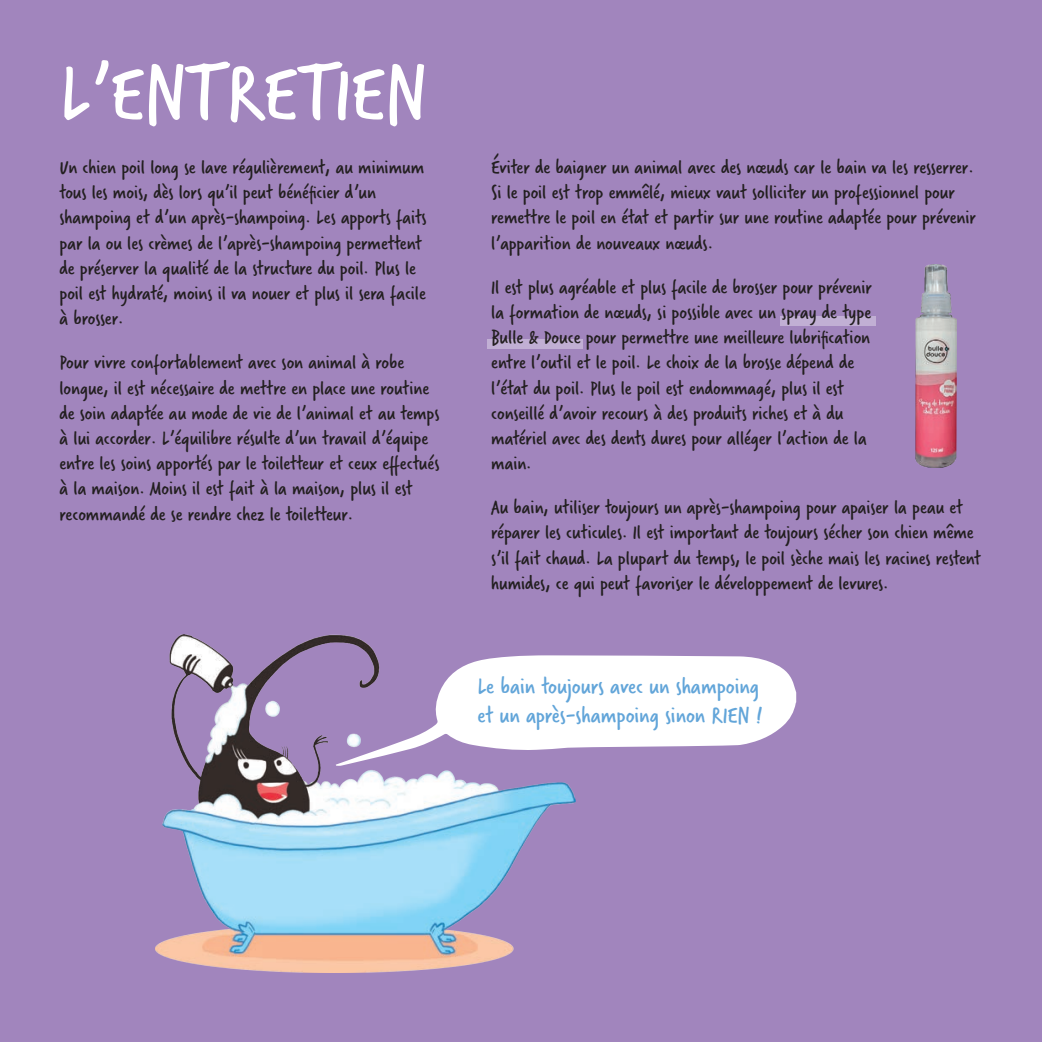
<style>
.page{position:relative;width:1042px;height:1042px;background:#a185bd}
.page>*{position:absolute;margin:0;border:0;box-sizing:border-box;transform-origin:0 0}
.t1{font:84px "Verveine";color:#fff}
.t2{font:24.5px "Verveine";color:#62a5d9}
.t3{font:21px/25.2px "Verveine";color:#231f20}
</style>
<div class="page">
<div style="left:780px;top:316px;width:96px;height:10px;background:#c1afd4"></div>
<img style="left:155px;top:635px;width:421px;height:337px">
<svg style="left:336px;top:655px;width:460px;height:111px;fill:#fff"></svg>
<img style="left:915px;top:265px;width:41px;height:202px">
<div style="left:487px;top:339px;width:96px;height:10px;background:#c1afd4"></div>
<p class="t1" style="left:60px;top:35px;width:368px">L’ENTRETIEN</p>
<p class="t3" style="left:60px;top:155px;width:368px">Un chien poil long se lave régulièrement, au minimum tous les mois, dès lors qu’il peut bénéficier d’un shampoing et d’un après-shampoing. Les apports faits par la ou les crèmes de l’après-shampoing permettent de préserver la qualité de la structure du poil. Plus le poil est hydraté, moins il va nouer et plus il sera facile à brosser.</p>
<p class="t3" style="left:60px;top:350px;width:381px">Pour vivre confortablement avec son animal à robe longue, il est nécessaire de mettre en place une routine de soin adaptée au mode de vie de l’animal et au temps à lui accorder. L’équilibre résulte d’un travail d’équipe entre les soins apportés par le toiletteur et ceux effectués à la maison. Moins il est fait à la maison, plus il est recommandé de se rendre chez le toiletteur.</p>
<p class="t3" style="left:491px;top:155px;width:486px">Éviter de baigner un animal avec des nœuds car le bain va les resserrer.<br>Si le poil est trop emmêlé, mieux vaut solliciter un professionnel pour remettre le poil en état et partir sur une routine adaptée pour prévenir l’apparition de nouveaux nœuds.</p>
<p class="t3" style="left:491px;top:274px;width:382px">Il est plus agréable et plus facile de brosser pour prévenir la formation de nœuds, si possible avec un spray de type Bulle &amp; Douce pour permettre une meilleure lubrification entre l’outil et le poil. Le choix de la brosse dépend de l’état du poil. Plus le poil est endommagé, plus il est conseillé d’avoir recours à des produits riches et à du matériel avec des dents dures pour alléger l’action de la main.</p>
<p class="t3" style="left:491px;top:495px;width:491px">Au bain, utiliser toujours un après-shampoing pour apaiser la peau et réparer les cuticules. Il est important de toujours sécher son chien même s’il fait chaud. La plupart du temps, le poil sèche mais les racines restent humides, ce qui peut favoriser le développement de levures.</p>
<p class="t2" style="left:477px;top:669px;width:283px">Le bain toujours avec un shampoing</p>
<p class="t2" style="left:477px;top:698px;width:286px">et un après-shampoing sinon RIEN !</p>
</div>
